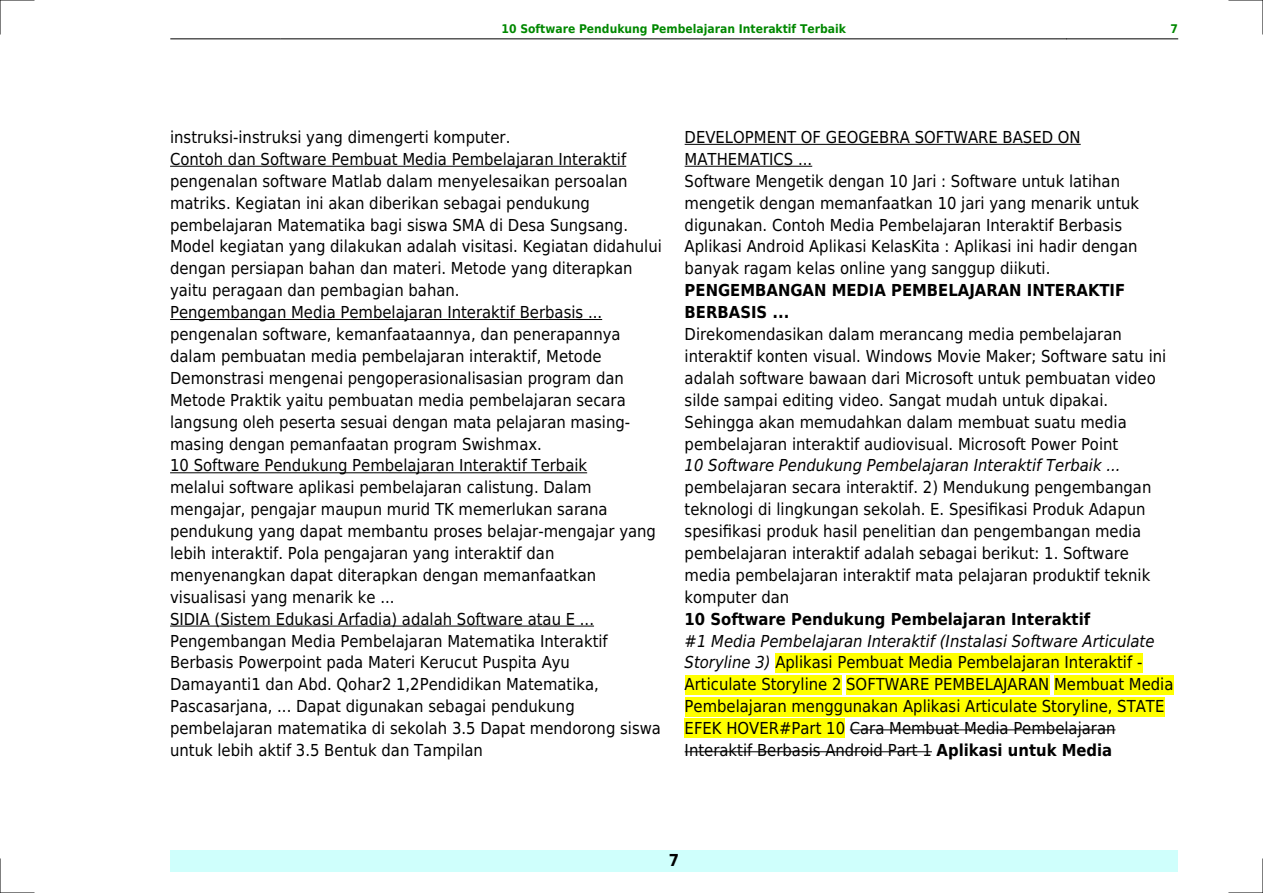
<style>
.page{position:relative;width:1263px;height:893px;background:#fff}
.page>*{position:absolute;margin:0;border:0;box-sizing:border-box;transform-origin:0 0}
.t1{font:16.5px/21.9px "DejaVu Sans Condensed";color:#000}
.t2{font:700 16.5px/21.9px "DejaVu Sans Condensed";color:#000}
.t3{font:italic 16.5px "DejaVu Sans Condensed";color:#000}
.t4{font:700 12px "DejaVu Sans Condensed";color:#080}
.s1{font-style:italic}
.s2{font-weight:700}
</style>
<div class="page">
<hr style="left:170px;top:39px;width:111px;height:1px;background:#000">
<hr style="left:281px;top:39px;width:785px;height:1px;background:#000">
<hr style="left:1067px;top:39px;width:111px;height:1px;background:#000">
<div style="left:170px;top:850px;width:1008px;height:22px;background:#cffffc"></div>
<hr style="left:170px;top:166px;width:456px;height:1px;background:#000">
<hr style="left:170px;top:319px;width:432px;height:1px;background:#000">
<hr style="left:170px;top:472px;width:417px;height:1px;background:#000">
<hr style="left:170px;top:626px;width:424px;height:1px;background:#000">
<hr style="left:685px;top:144px;width:396px;height:1px;background:#000">
<hr style="left:685px;top:166px;width:127px;height:1px;background:#000">
<div style="left:775px;top:653px;width:367px;height:19px;background:#ff0"></div>
<div style="left:685px;top:675px;width:156px;height:19px;background:#ff0"></div>
<div style="left:846px;top:675px;width:203px;height:19px;background:#ff0"></div>
<div style="left:1054px;top:675px;width:119px;height:19px;background:#ff0"></div>
<div style="left:685px;top:697px;width:479px;height:19px;background:#ff0"></div>
<div style="left:685px;top:719px;width:160px;height:19px;background:#ff0"></div>
<hr style="left:850px;top:729px;width:265px;height:1px;background:#000">
<hr style="left:685px;top:751px;width:247px;height:1px;background:#000">
<hr style="left:0;top:0;width:34px;height:1px;background:#000">
<hr style="left:1229px;top:0;width:34px;height:1px;background:#000">
<hr style="left:0;top:892px;width:34px;height:1px;background:#000">
<hr style="left:1229px;top:892px;width:34px;height:1px;background:#000">
<hr style="left:0;top:0;width:1px;height:34px;background:#000">
<hr style="left:0;top:859px;width:1px;height:34px;background:#000">
<hr style="left:1262px;top:0;width:1px;height:34px;background:#000">
<hr style="left:1262px;top:859px;width:1px;height:34px;background:#000">
<p class="t4" style="left:502px;top:21px;width:346px">10 Software Pendukung Pembelajaran Interaktif Terbaik</p>
<p class="t4" style="left:1170px;top:21px;width:9px">7</p>
<p class="t1" style="left:170px;top:126px;width:493px">instruksi-instruksi yang dimengerti komputer.<br>Contoh dan Software Pembuat Media Pembelajaran Interaktif pengenalan software Matlab dalam menyelesaikan persoalan matriks. Kegiatan ini akan diberikan sebagai pendukung pembelajaran Matematika bagi siswa SMA di Desa Sungsang.<br>Model kegiatan yang dilakukan adalah visitasi. Kegiatan didahului dengan persiapan bahan dan materi. Metode yang diterapkan yaitu peragaan dan pembagian bahan.<br>Pengembangan Media Pembelajaran Interaktif Berbasis ... pengenalan software, kemanfaataannya, dan penerapannya dalam pembuatan media pembelajaran interaktif, Metode Demonstrasi mengenai pengoperasionalisasian program dan Metode Praktik yaitu pembuatan media pembelajaran secara langsung oleh peserta sesuai dengan mata pelajaran masing&shy;masing dengan pemanfaatan program Swishmax.<br>10 Software Pendukung Pembelajaran Interaktif Terbaik<br>melalui software aplikasi pembelajaran calistung. Dalam mengajar, pengajar maupun murid TK memerlukan sarana pendukung yang dapat membantu proses belajar-mengajar yang lebih interaktif. Pola pengajaran yang interaktif dan menyenangkan dapat diterapkan dengan memanfaatkan visualisasi yang menarik ke ...<br>SIDIA (Sistem Edukasi Arfadia) adalah Software atau E ...<br>Pengembangan Media Pembelajaran Matematika Interaktif Berbasis Powerpoint pada Materi Kerucut Puspita Ayu Damayanti1 dan Abd. Qohar2 1,2Pendidikan Matematika, Pascasarjana, ... Dapat digunakan sebagai pendukung pembelajaran matematika di sekolah 3.5 Dapat mendorong siswa untuk lebih aktif 3.5 Bentuk dan Tampilan</p>
<p class="t1" style="left:685px;top:126px;width:456px">DEVELOPMENT OF GEOGEBRA SOFTWARE BASED ON MATHEMATICS ...<br>Software Mengetik dengan 10 Jari : Software untuk latihan mengetik dengan memanfaatkan 10 jari yang menarik untuk digunakan. Contoh Media Pembelajaran Interaktif Berbasis Aplikasi Android Aplikasi KelasKita : Aplikasi ini hadir dengan banyak ragam kelas online yang sanggup diikuti.</p>
<p class="t2" style="left:685px;top:280px;width:442px">PENGEMBANGAN MEDIA PEMBELAJARAN INTERAKTIF<br>BERBASIS ...</p>
<p class="t1" style="left:685px;top:323px;width:483px">Direkomendasikan dalam merancang media pembelajaran interaktif konten visual. Windows Movie Maker; Software satu ini adalah software bawaan dari Microsoft untuk pembuatan video silde sampai editing video. Sangat mudah untuk dipakai.<br>Sehingga akan memudahkan dalam membuat suatu media pembelajaran interaktif audiovisual. Microsoft Power Point</p>
<p class="t3" style="left:685px;top:456px;width:437px">10 Software Pendukung Pembelajaran Interaktif Terbaik ...</p>
<p class="t1" style="left:685px;top:477px;width:468px">pembelajaran secara interaktif. 2) Mendukung pengembangan teknologi di lingkungan sekolah. E. Spesifikasi Produk Adapun spesifikasi produk hasil penelitian dan pengembangan media pembelajaran interaktif adalah sebagai berikut: 1. Software media pembelajaran interaktif mata pelajaran produktif teknik komputer dan</p>
<p class="t2" style="left:685px;top:608px;width:407px">10 Software Pendukung Pembelajaran Interaktif</p>
<p class="t1" style="left:685px;top:630px;width:490px"><span class="s1">#1 Media Pembelajaran Interaktif (Instalasi Software Articulate Storyline 3)</span> Aplikasi Pembuat Media Pembelajaran Interaktif - Articulate Storyline 2 SOFTWARE PEMBELAJARAN Membuat Media Pembelajaran menggunakan Aplikasi Articulate Storyline, STATE EFEK HOVER#Part 10 Cara Membuat Media Pembelajaran Interaktif Berbasis Android Part 1 <span class="s2">Aplikasi untuk Media</span></p>
<p class="t2" style="left:669px;top:850px;width:12px">7</p>
</div>
